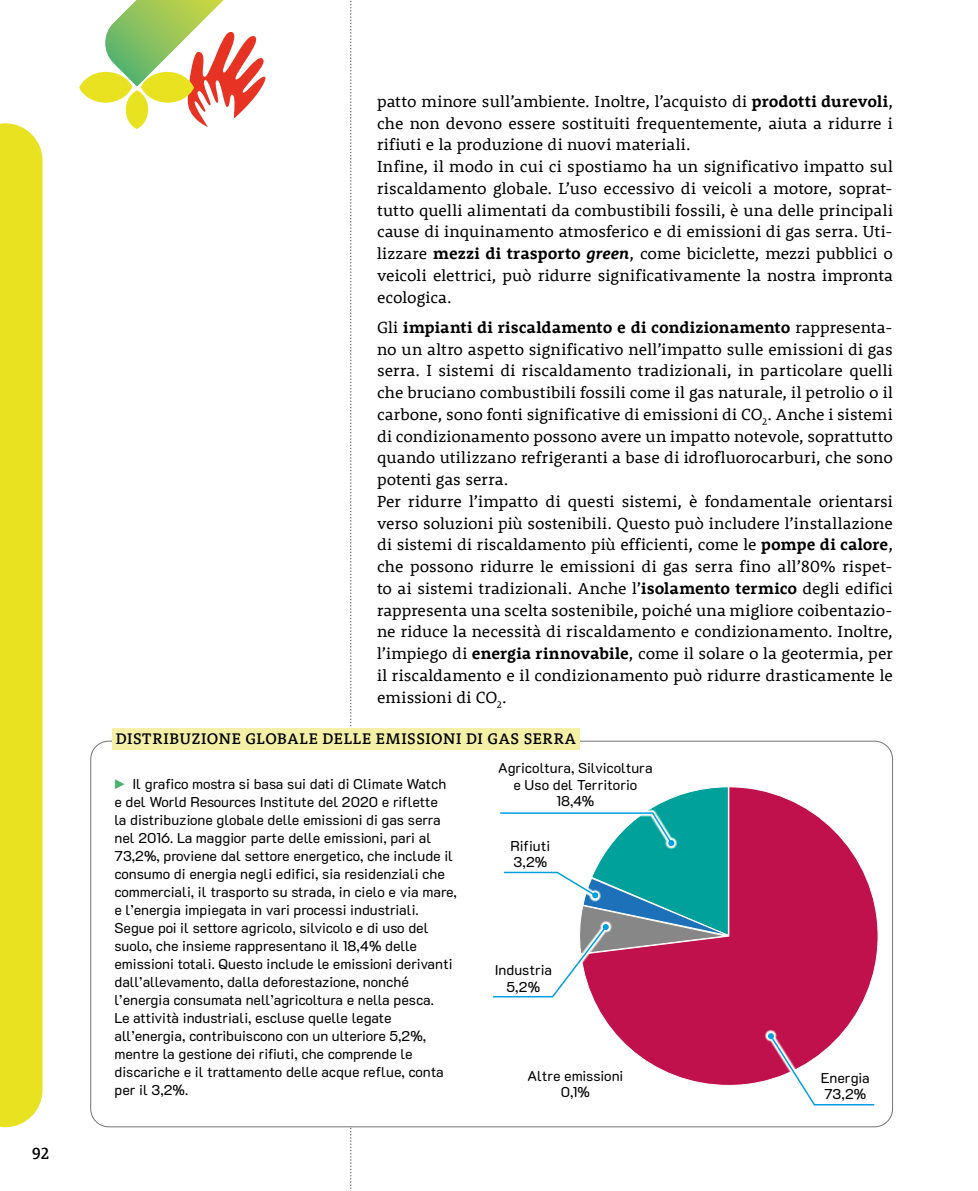
<style>
.page{position:relative;width:978px;height:1191px;background:#fff}
.page>*{position:absolute;margin:0;border:0;box-sizing:border-box;transform-origin:0 0}
.t1{font:16.5px/21.8px "Rooney";color:#000}
.t2{font:500 16.5px "Rooney";color:#000}
.t3{font:500 15.75px "Rooney";letter-spacing:.04em;color:#000}
.t4{font:14.25px/18px "K2 D";color:#000}
.s1{font-weight:700}
.s2{font-weight:700;font-style:italic}
.s3{font-weight:700;font-size:16.5px;color:#49b170}
</style>
<div class="page">
<svg style="left:350px;top:0;width:2px;height:1191px"></svg>
<div style="left:91px;top:741px;width:802px;height:385px;background:#fff;border-radius:18px"></div>
<div style="left:112px;top:728px;width:468px;height:21px;background:#f4f0a7"></div>
<svg style="left:594px;top:786px;width:284px;height:300px"></svg>
<svg style="left:764px;top:1029px;width:113px;height:57px"></svg>
<svg style="left:768px;top:1033px;width:108px;height:73px"></svg>
<div style="left:490px;top:920px;width:122px;height:80px;background:#fff"></div>
<svg style="left:493px;top:786px;width:237px;height:212px"></svg>
<svg style="left:98px;top:0;width:168px;height:127px"></svg>
<div style="left:79px;top:72px;width:53px;height:31px;background:#e8e221;border-radius:50%"></div>
<div style="left:141px;top:72px;width:53px;height:31px;background:#e8e221;border-radius:50%"></div>
<div style="left:126px;top:90px;width:22px;height:39px;background:#e8e221;border-radius:50%"></div>
<div style="left:0;top:123px;width:43px;height:1004px;background:#e8e221"></div>
<p class="t2" style="left:32px;top:1142px;width:19px">92</p>
<p class="t1" style="left:377px;top:90px;width:517px">patto minore sull’ambiente. Inoltre, l’acquisto di <span class="s1">prodotti durevoli</span>, che non devono essere sostituiti frequentemente, aiuta a ridurre i rifiuti e la produzione di nuovi materiali.<br>Infine, il modo in cui ci spostiamo ha un significativo impatto sul riscaldamento globale. L’uso eccessivo di veicoli a motore, soprat&shy;tutto quelli alimentati da combustibili fossili, è una delle principali cause di inquinamento atmosferico e di emissioni di gas serra. Uti&shy;lizzare <span class="s1">mezzi di trasporto</span> <span class="s2">green</span>, come biciclette, mezzi pubblici o veicoli elettrici, può ridurre significativamente la nostra impronta ecologica.</p>
<p class="t1" style="left:377px;top:316px;width:517px">Gli <span class="s1">impianti di riscaldamento e di condizionamento</span> rappresenta&shy;no un altro aspetto significativo nell’impatto sulle emissioni di gas serra. I sistemi di riscaldamento tradizionali, in particolare quelli che bruciano combustibili fossili come il gas naturale, il petrolio o il carbone, sono fonti significative di emissioni di CO<sub>2</sub>. Anche i sistemi di condizionamento possono avere un impatto notevole, soprattutto quando utilizzano refrigeranti a base di idrofluorocarburi, che sono potenti gas serra.<br>Per ridurre l’impatto di questi sistemi, è fondamentale orientarsi verso soluzioni più sostenibili. Questo può includere l’installazione di sistemi di riscaldamento più efficienti, come le <span class="s1">pompe di calore</span>, che possono ridurre le emissioni di gas serra fino all’80% rispet&shy;to ai sistemi tradizionali. Anche l’<span class="s1">isolamento termico</span> degli edifici rappresenta una scelta sostenibile, poiché una migliore coibentazio&shy;ne riduce la necessità di riscaldamento e condizionamento. Inoltre, l’impiego di <span class="s1">energia rinnovabile</span>, come il solare o la geotermia, per il riscaldamento e il condizionamento può ridurre drasticamente le emissioni di CO<sub>2</sub>.</p>
<p class="t3" style="left:116px;top:728px;width:462px">DISTRIBUZIONE GLOBALE DELLE EMISSIONI DI GAS SERRA</p>
<p class="t4" style="left:114px;top:775px;width:344px"><span class="s3">▶</span> Il grafico mostra si basa sui dati di Climate Watch e del World Resources Institute del 2020 e riflette<br>la distribuzione globale delle emissioni di gas serra nel 2016. La maggior parte delle emissioni, pari al 73,2%, proviene dal settore energetico, che include il consumo di energia negli edifici, sia residenziali che commerciali, il trasporto su strada, in cielo e via mare, e l’energia impiegata in vari processi industriali.<br>Segue poi il settore agricolo, silvicolo e di uso del suolo, che insieme rappresentano il 18,4% delle emissioni totali. Questo include le emissioni derivanti dall’allevamento, dalla deforestazione, nonché l’energia consumata nell’agricoltura e nella pesca.<br>Le attività industriali, escluse quelle legate all’energia, contribuiscono con un ulteriore 5,2%, mentre la gestione dei rifiuti, che comprende le discariche e il trattamento delle acque reflue, conta per il 3,2%.</p>
<p class="t4" style="left:498px;top:760px;width:156px;line-height:16.5px;text-align:center">Agricoltura, Silvicoltura e Uso del Territorio<br>18,4%</p>
<p class="t4" style="left:511px;top:837px;width:41px;line-height:16.5px">Rifiuti<br>3,2%</p>
<p class="t4" style="left:495px;top:962px;width:59px;line-height:16.5px;text-align:center">Industria<br>5,2%</p>
<p class="t4" style="left:528px;top:1067px;width:97px;line-height:16.5px;text-align:center">Altre emissioni<br>0,1%</p>
<p class="t4" style="left:821px;top:1069px;width:51px;line-height:16.5px">Energia<br>73,2%</p>
</div>
